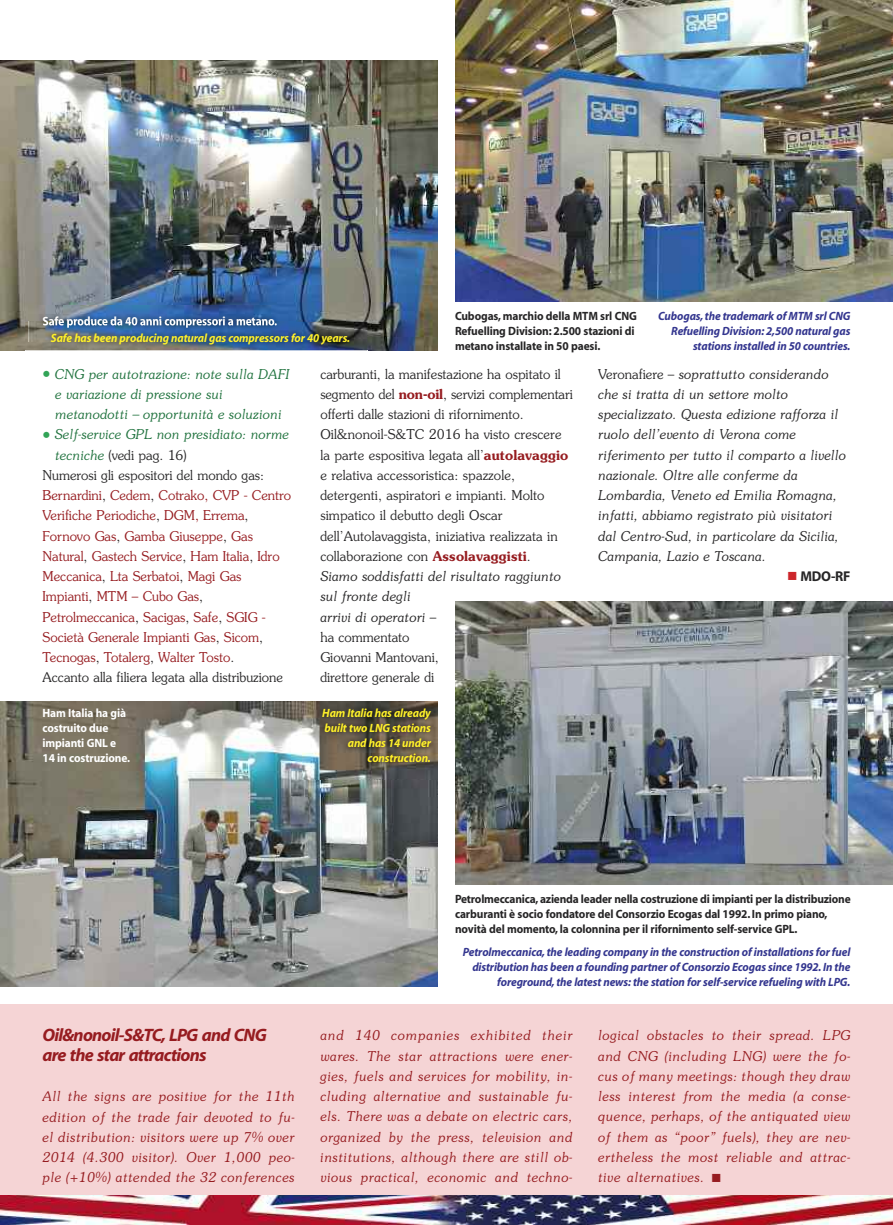
<style>
.page{position:relative;width:893px;height:1225px;background:#fff}
.page>*{position:absolute;margin:0;border:0;box-sizing:border-box;transform-origin:0 0}
.t1{font:italic 700 18px/20.2px "Myriad";letter-spacing:-.045em;color:#961c20}
.t2{font:700 14.25px "Myriad";color:#272627}
.t3{font:italic 300 13.5px/20.2px "Souvenir";letter-spacing:.03em;color:#961c20;text-align:justify}
.t4{font:300 13.5px/20.2px "Souvenir";color:#272627}
.t5{font:italic 300 13.5px/20.2px "Souvenir";color:#272627}
.t6{font:300 13.5px "Souvenir";color:#961c20}
.t7{font:italic 300 13.5px/20.2px "Souvenir";color:#21733f}
.t8{font:italic 700 12px/15px "Myriad";letter-spacing:-.01em;color:#34368f;text-align:right;scale:.95 1}
.t9{font:700 12px/15px "Myriad";letter-spacing:-.01em;color:#272627;scale:.95 1}
.t10{font:italic 700 12px/15px "Myriad";letter-spacing:-.01em;color:#fff12a;text-align:right;scale:.95 1}
.t11{font:700 12px/15px "Myriad";letter-spacing:-.01em;color:#fff;scale:.95 1}
.s1{font-style:normal;font-size:18px;color:#32a457}
.s2{font-style:italic;color:#21733f}
.s3{color:#272627}
.s4{font-weight:600;color:#961c20}
.s5{font-style:italic}
.s6{font-style:normal}
</style>
<div class="page">
<img style="left:455px;top:0;width:438px;height:302px">
<img style="left:455px;top:601px;width:438px;height:283px">
<img style="left:0;top:61px;width:438px;height:289px">
<img style="left:29px;top:305px;width:267px;height:17px">
<img style="left:25px;top:322px;width:342px;height:29px">
<img style="left:43px;top:322px;width:73px;height:6px">
<div style="left:0;top:1004px;width:893px;height:221px;background:#f5d4d5"></div>
<img style="left:0;top:1195px;width:893px;height:30px">
<img style="left:0;top:701px;width:438px;height:285px">
<img style="left:303px;top:701px;width:135px;height:78px">
<p class="t9" style="left:455px;top:310px;width:193px">Cubogas,marchio della MTM srl CNG<br>Refuelling Division: 2.500 stazioni di metano installate in 50 paesi.</p>
<p class="t8" style="left:658px;top:310px;width:204px">Cubogas,the trademark of MTM srl CNG<br>Refuelling Division: 2,500 natural gas stations installed in 50 countries.</p>
<p class="t11" style="left:43px;top:315px;width:248px">Safe produce da 40 anni compressori a metano.</p>
<p class="t10" style="left:51px;top:332px;width:316px">Safe has been producing natural gas compressors for 40 years.</p>
<p class="t7" style="left:55px;top:364px;width:236px;text-indent:-13px"><span class="s1">•</span> CNG per autotrazione: note sulla DAFI e variazione di pressione sui metanodotti – opportunità e soluzioni</p>
<p class="t7" style="left:43px;top:424px;width:248px"><span class="s1">•</span> Self-service GPL non presidiato: norme</p>
<p class="t4" style="left:55px;top:445px;width:133px"><span class="s2">tecniche</span> (vedi pag. 16)</p>
<p class="t4" style="left:43px;top:465px;width:223px">Numerosi gli espositori del mondo gas:</p>
<p class="t6" style="left:43px;top:487px;width:250px">Bernardini<span class="s3">,</span> Cedem<span class="s3">,</span> Cotrako, CVP - Centro</p>
<p class="t6" style="left:43px;top:508px;width:208px">Verifiche Periodiche<span class="s3">,</span> DGM, Errema<span class="s3">,</span></p>
<p class="t6" style="left:43px;top:528px;width:212px">Fornovo Gas<span class="s3">,</span> Gamba Giuseppe<span class="s3">,</span> Gas</p>
<p class="t6" style="left:43px;top:548px;width:239px">Natural<span class="s3">,</span> Gastech Service<span class="s3">,</span> Ham Italia<span class="s3">,</span> Idro</p>
<p class="t6" style="left:43px;top:568px;width:200px">Meccanica<span class="s3">,</span> Lta Serbatoi<span class="s3">,</span> Magi Gas</p>
<p class="t6" style="left:43px;top:589px;width:162px">Impianti<span class="s3">,</span> MTM – Cubo Gas<span class="s3">,</span></p>
<p class="t6" style="left:43px;top:609px;width:225px">Petrolmeccanica<span class="s3">,</span> Sacigas<span class="s3">,</span> Safe<span class="s3">,</span> SGIG -</p>
<p class="t6" style="left:43px;top:629px;width:222px">Società Generale Impianti Gas<span class="s3">,</span> Sicom<span class="s3">,</span></p>
<p class="t6" style="left:43px;top:649px;width:193px">Tecnogas<span class="s3">,</span> Totalerg<span class="s3">,</span> Walter Tosto<span class="s3">.</span></p>
<p class="t4" style="left:43px;top:667px;width:242px">Accanto alla filiera legata alla distribuzione</p>
<p class="t4" style="left:320px;top:364px;width:254px">carburanti, la manifestazione ha ospitato il segmento del <span class="s4">non-oil</span>, servizi complementari offerti dalle stazioni di rifornimento.<br>Oil&amp;nonoil-S&amp;TC 2016 ha visto crescere la parte espositiva legata all’<span class="s4">autolavaggio </span>e relativa accessoristica: spazzole, detergenti, aspiratori e impianti. Molto simpatico il debutto degli Oscar dell’Autolavaggista, iniziativa realizzata in collaborazione con <span class="s4">Assolavaggisti</span>.<br><span class="s5">Siamo soddisfatti del risultato raggiunto sul fronte degli<br>arrivi di operatori</span> –<br>ha commentato<br>Giovanni Mantovani,<br>direttore generale di</p>
<p class="t5" style="left:598px;top:364px;width:249px"><span class="s6">Veronafiere –</span> soprattutto considerando che si tratta di un settore molto specializzato. Questa edizione rafforza il ruolo dell’evento di Verona come riferimento per tutto il comparto a livello nazionale. Oltre alle conferme da Lombardia, Veneto ed Emilia Romagna, infatti, abbiamo registrato più visitatori dal Centro-Sud, in particolare da Sicilia, Campania, Lazio e Toscana.</p>
<p class="t2" style="left:800px;top:571px;width:51px">MDO-RF</p>
<p class="t11" style="left:43px;top:706px;width:94px">Ham Italia ha già costruito due impianti GNL e<br>14 in costruzione.</p>
<p class="t10" style="left:322px;top:707px;width:116px">Ham Italia has already built two LNG stations and has 14 under construction.</p>
<h1 class="t1" style="left:43px;top:1026px;width:226px">Oil&amp;nonoil-S&amp;TC, LPG and CNG are the star attractions</h1>
<p class="t3" style="left:43px;top:1086px;width:254px">All the signs are positive for the 11th edition of the trade fair devoted to fu&shy;el distribution: visitors were up 7% over 2014 (4.300 visitor). Over 1,000 peo&shy;ple (+10%) attended the 32 conferences</p>
<p class="t9" style="left:455px;top:892px;width:418px">Petrolmeccanica,azienda leader nella costruzione di impianti per la distribuzione carburanti è socio fondatore del Consorzio Ecogas dal 1992.In primo piano, novità del momento, la colonnina per il rifornimento self-service GPL.</p>
<p class="t8" style="left:463px;top:946px;width:410px">Petrolmeccanica,the leading company in the construction of installations for fuel distribution has been a founding partner of Consorzio Ecogas since 1992.In the foreground,the latest news: the station for self-service refueling with LPG.</p>
<p class="t3" style="left:320px;top:1025px;width:254px">and 140 companies exhibited their wares. The star attractions were ener&shy;gies, fuels and services for mobility, in&shy;cluding alternative and sustainable fu&shy;els. There was a debate on electric cars, organized by the press, television and institutions, although there are still ob&shy;vious practical, economic and techno-</p>
<p class="t3" style="left:598px;top:1025px;width:254px">logical obstacles to their spread. LPG and CNG (including LNG) were the fo&shy;cus of many meetings: though they draw less interest from the media (a conse&shy;quence, perhaps, of the antiquated view of them as “poor” fuels), they are nev&shy;ertheless the most reliable and attrac&shy;tive alternatives.</p>
</div>
